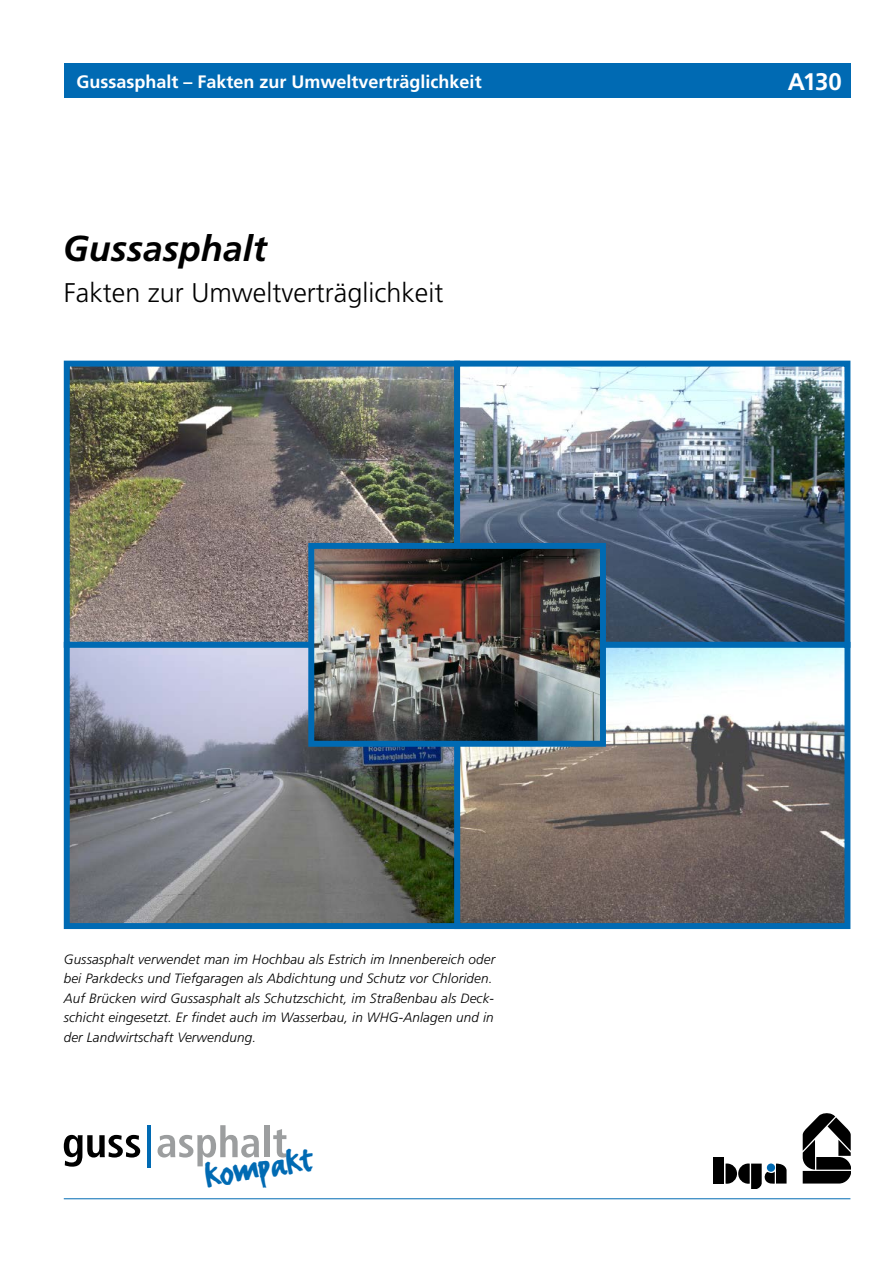
<style>
.page{position:relative;width:893px;height:1263px;background:#fff}
.page>*{position:absolute;margin:0;border:0;box-sizing:border-box;transform-origin:0 0}
.t1{font:43.05px "FF Erikrighthand";color:#006ab3}
.t2{font:italic 700 36px "Frutiger";color:#000}
.t3{font:300 27px "Frutiger";color:#000}
.t4{font:700 24px "Frutiger";color:#fff}
.t5{font:700 18px "Frutiger";color:#fff}
.t6{font:italic 300 13.5px/19.5px "Frutiger";letter-spacing:.01em;color:#000}
</style>
<div class="page">
<hr style="left:64px;top:1198px;width:786px;height:1px;background:#006ab3">
<div style="left:714px;top:1157px;width:10px;height:26px;background:#000"></div>
<svg style="left:802px;top:1113px;width:48px;height:71px"></svg>
<svg style="left:725px;top:1163px;width:61px;height:26px"></svg>
<svg style="left:64px;top:1135px;width:76px;height:32px"></svg>
<hr style="left:147px;top:1125px;width:4px;height:43px;background:#006ab3">
<svg style="left:158px;top:1125px;width:101px;height:41px"></svg>
<div style="left:264px;top:1125px;width:6px;height:32px;background:#9c9e9f"></div>
<svg style="left:273px;top:1129px;width:13px;height:28px"></svg>
<div style="left:64px;top:64px;width:786px;height:34px;background:#006ab3"></div>
<img style="left:71px;top:368px;width:772px;height:554px">
<div style="left:64px;top:361px;width:396px;height:287px;border:6px solid #006ab3"></div>
<div style="left:454px;top:361px;width:396px;height:287px;border:6px solid #006ab3"></div>
<div style="left:454px;top:642px;width:396px;height:287px;border:6px solid #006ab3"></div>
<div style="left:64px;top:642px;width:396px;height:287px;border:6px solid #006ab3"></div>
<img style="left:315px;top:550px;width:284px;height:190px">
<div style="left:308px;top:543px;width:298px;height:204px;border:6px solid #006ab3"></div>
<h3 class="t5" style="left:77px;top:71px;width:407px">Gussasphalt – Fakten zur Umweltverträglichkeit</h3>
<h3 class="t4" style="left:788px;top:67px;width:56px">A130</h3>
<h2 class="t2" style="left:63px;top:227px;width:205px">Gussasphalt</h2>
<h3 class="t3" style="left:64px;top:277px;width:381px">Fakten zur Umweltverträglichkeit</h3>
<p class="t6" style="left:64px;top:949px;width:433px">Gussasphalt verwendet man im Hochbau als Estrich im Innenbereich oder bei Parkdecks und Tiefgaragen als Abdichtung und Schutz vor Chloriden.<br>Auf Brücken wird Gussasphalt als Schutzschicht, im Straßenbau als Deck&shy;schicht eingesetzt. Er findet auch im Wasserbau, in WHG-Anlagen und in der Landwirtschaft Verwendung.</p>
<h1 class="t1" style="left:201px;top:1149px;width:110px;rotate:-9deg">kompakt</h1>
</div>
